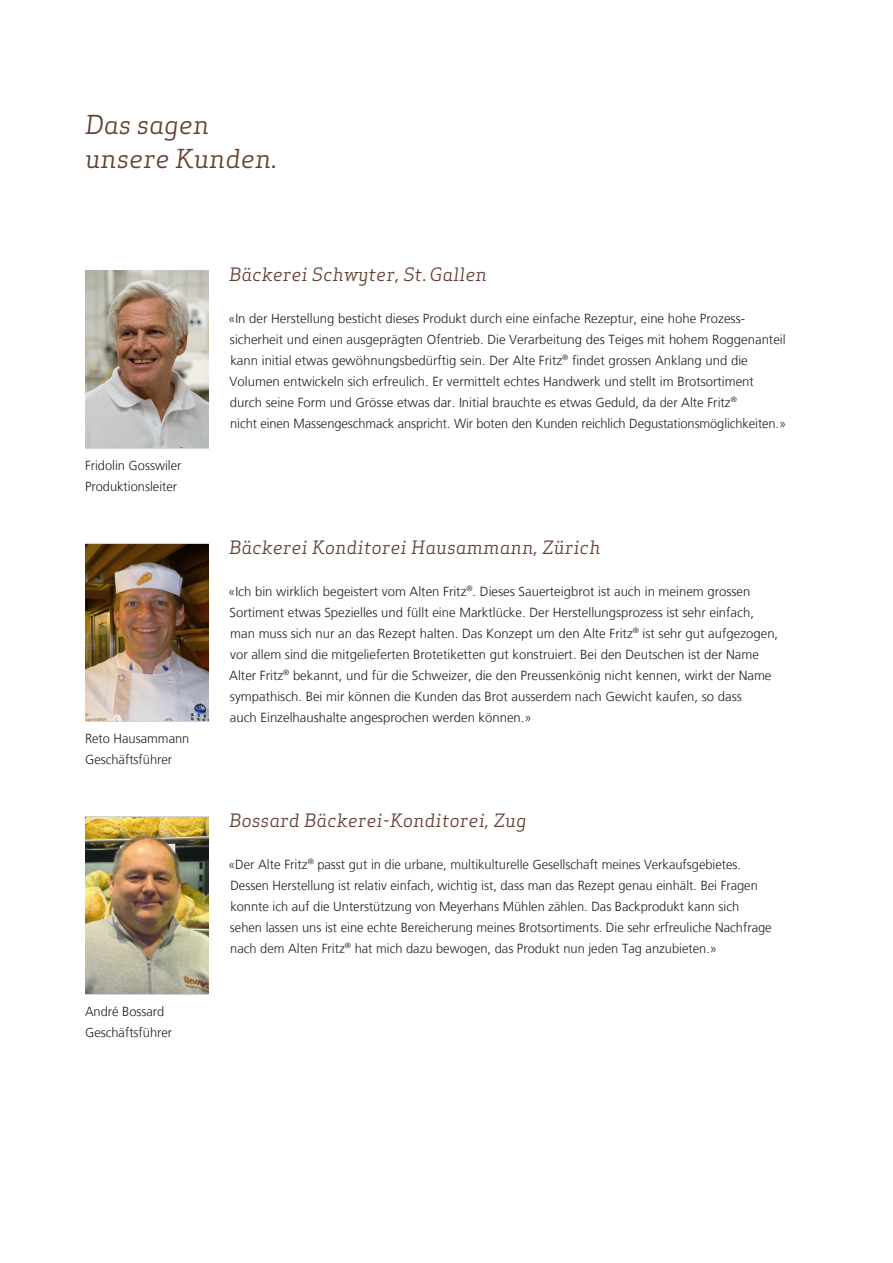
<style>
.page{position:relative;width:893px;height:1263px;background:#fff}
.page>*{position:absolute;margin:0;border:0;box-sizing:border-box;transform-origin:0 0}
.t1{font:italic 25.5px "Apex Serif";letter-spacing:.02em;color:#633f31}
._03_Lead_grau{font:italic 18px "Apex Serif";letter-spacing:.03em;color:#633f31}
._01_GS{font:300 13.2px/21px "Frutiger LT";color:#231f20}
</style>
<div class="page">
<img style="left:85px;top:817px;width:123px;height:177px">
<img style="left:85px;top:271px;width:123px;height:177px">
<img style="left:85px;top:544px;width:123px;height:177px">
<p class="t1" style="left:85px;top:108px;width:126px">Das sagen</p>
<p class="t1" style="left:85px;top:142px;width:194px">unsere Kunden.</p>
<p class="_01_GS" style="left:85px;top:455px;width:98px">Fridolin Gosswiler</p>
<p class="_01_GS" style="left:85px;top:476px;width:94px">Produktionsleiter</p>
<p class="_01_GS" style="left:85px;top:728px;width:106px">Reto Hausammann</p>
<p class="_01_GS" style="left:85px;top:749px;width:89px">Geschäftsführer</p>
<p class="_01_GS" style="left:85px;top:1001px;width:81px">André Bossard</p>
<p class="_01_GS" style="left:85px;top:1022px;width:89px">Geschäftsführer</p>
<p class="_03_Lead_grau" style="left:229px;top:262px;width:259px">Bäckerei Schwyter, St. Gallen</p>
<p class="_01_GS" style="left:228px;top:308px;width:560px">«In der Herstellung besticht dieses Produkt durch eine einfache Rezeptur, eine hohe Prozess&shy;sicherheit und einen ausgeprägten Ofentrieb. Die Verarbeitung des Teiges mit hohem Roggenanteil kann initial etwas gewöhnungsbedürftig sein. Der Alte Fritz<sup>®</sup> findet grossen Anklang und die Volumen entwickeln sich erfreulich. Er vermittelt echtes Handwerk und stellt im Brotsortiment durch seine Form und Grösse etwas dar. Initial brauchte es etwas Geduld, da der Alte Fritz<sup>®<br></sup>nicht einen Massengeschmack anspricht. Wir boten den Kunden reichlich Degustationsmöglichkeiten.»</p>
<p class="_03_Lead_grau" style="left:229px;top:535px;width:373px">Bäckerei Konditorei Hausammann, Zürich</p>
<p class="_01_GS" style="left:228px;top:581px;width:552px">«Ich bin wirklich begeistert vom Alten Fritz<sup>®</sup>. Dieses Sauerteigbrot ist auch in meinem grossen Sortiment etwas Spezielles und füllt eine Marktlücke. Der Herstellungsprozess ist sehr einfach, man muss sich nur an das Rezept halten. Das Konzept um den Alte Fritz<sup>®</sup> ist sehr gut aufgezogen, vor allem sind die mitgelieferten Brotetiketten gut konstruiert. Bei den Deutschen ist der Name Alter Fritz<sup>®</sup> bekannt, und für die Schweizer, die den Preussenkönig nicht kennen, wirkt der Name sympathisch. Bei mir können die Kunden das Brot ausserdem nach Gewicht kaufen, so dass<br>auch Einzelhaushalte angesprochen werden können.»</p>
<p class="_03_Lead_grau" style="left:229px;top:808px;width:299px">Bossard Bäckerei-Konditorei, Zug</p>
<p class="_01_GS" style="left:228px;top:854px;width:545px">«Der Alte Fritz<sup>®</sup> passt gut in die urbane, multikulturelle Gesellschaft meines Verkaufsgebietes.<br>Dessen Herstellung ist relativ einfach, wichtig ist, dass man das Rezept genau einhält. Bei Fragen konnte ich auf die Unterstützung von Meyerhans Mühlen zählen. Das Backprodukt kann sich sehen lassen uns ist eine echte Bereicherung meines Brotsortiments. Die sehr erfreuliche Nachfrage nach dem Alten Fritz<sup>®</sup> hat mich dazu bewogen, das Produkt nun jeden Tag anzubieten.»</p>
</div>
